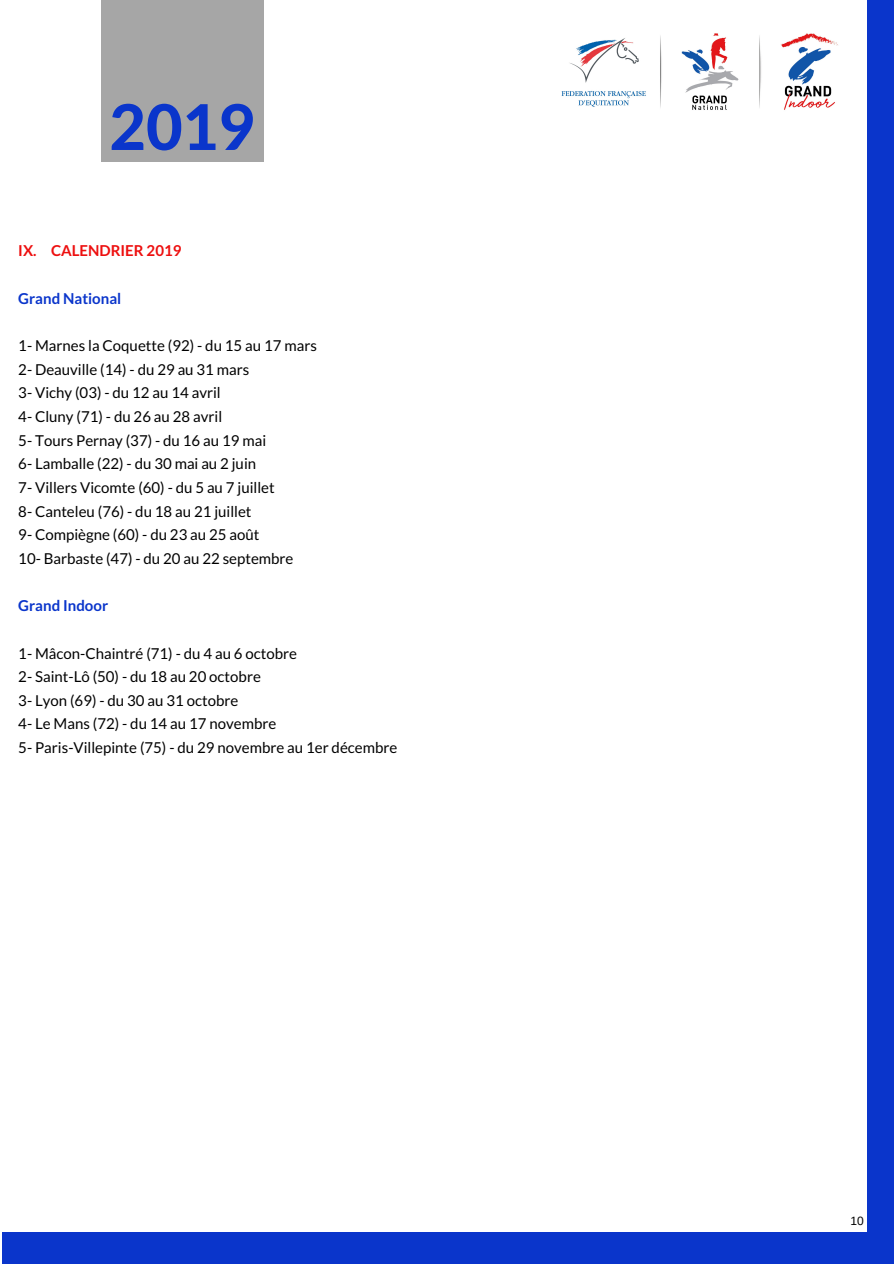
<style>
.page{position:relative;width:894px;height:1264px;background:#fff}
.page>*{position:absolute;margin:0;border:0;box-sizing:border-box;transform-origin:0 0}
.t1{font:800 63px "Lato Latin";color:#0a35cb}
.t2{font:15px/23.7px "Lato";color:#000}
.t3{font:700 15px "Lato";color:#0a35cb}
.t4{font:700 15px "Lato";color:#ed0f0f}
.t5{font:12px "Arimo";color:#000}
</style>
<div class="page">
<div style="left:101px;top:0;width:163px;height:161px;background:#a6a6a6"></div>
<div style="left:866px;top:0;width:27px;height:1263px;background:#0a35cb"></div>
<div style="left:3px;top:1232px;width:890px;height:31px;background:#0a35cb"></div>
<img style="left:561px;top:33px;width:277px;height:77px">
<h1 class="t1" style="left:109px;top:88px;width:148px">2019</h1>
<p class="t4" style="left:18px;top:241px;width:165px">IX. CALENDRIER 2019</p>
<p class="t3" style="left:18px;top:289px;width:104px">Grand National</p>
<p class="t2" style="left:18px;top:333px;width:300px">1- Marnes la Coquette (92) - du 15 au 17 mars 2- Deauville (14) - du 29 au 31 mars<br>3- Vichy (03) - du 12 au 14 avril<br>4- Cluny (71) - du 26 au 28 avril<br>5- Tours Pernay (37) - du 16 au 19 mai<br>6- Lamballe (22) - du 30 mai au 2 juin<br>7- Villers Vicomte (60) - du 5 au 7 juillet<br>8- Canteleu (76) - du 18 au 21 juillet<br>9- Compiègne (60) - du 23 au 25 août<br>10- Barbaste (47) - du 20 au 22 septembre</p>
<p class="t3" style="left:18px;top:596px;width:91px">Grand Indoor</p>
<p class="t2" style="left:18px;top:641px;width:380px">1- Mâcon-Chaintré (71) - du 4 au 6 octobre<br>2- Saint-Lô (50) - du 18 au 20 octobre<br>3- Lyon (69) - du 30 au 31 octobre<br>4- Le Mans (72) - du 14 au 17 novembre<br>5- Paris-Villepinte (75) - du 29 novembre au 1er décembre</p>
<p class="t5" style="left:850px;top:1213px;width:15px">10</p>
</div>
